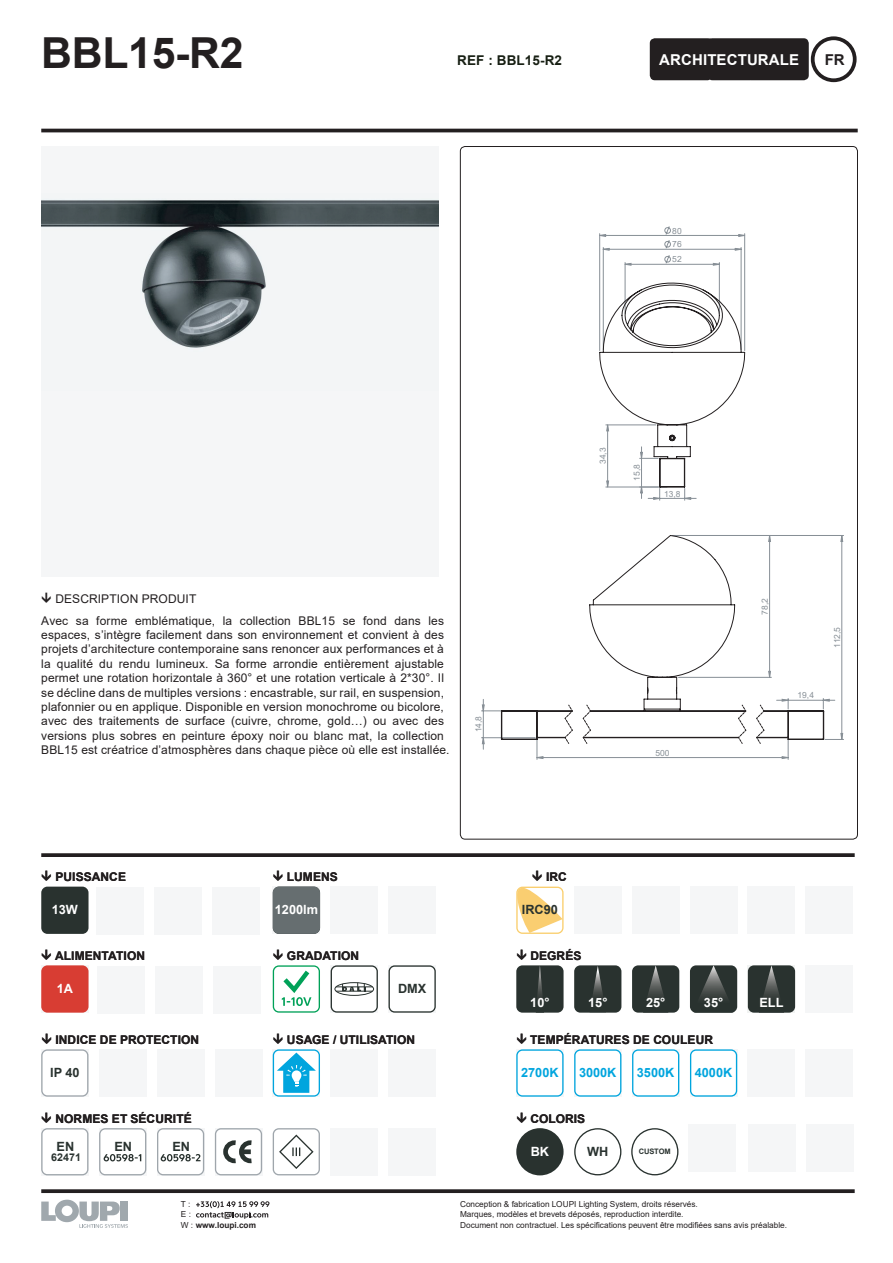
<style>
.page{position:relative;width:893px;height:1263px;background:#fff}
.page>*{position:absolute;margin:0;border:0;box-sizing:border-box;transform-origin:0 0}
.t1{font:700 42.75px "Arial";letter-spacing:-.005em;color:#231f20}
.t2{font:700 15px "Arial";letter-spacing:.01em;color:#fff}
.t3{font:700 15px "Arial";color:#231f20}
.t4{font:700 13.5px "Arial";letter-spacing:.01em;color:#182014}
.t5{font:700 12.75px "Arial";color:#fff}
.t6{font:700 12.75px "Arial";color:#29322f}
.t7{font:700 12.75px "Arial";color:#00a5de}
.t8{font:12px/14.4px "Arial";letter-spacing:.01em;color:#231f20}
.t9{font:700 12px "Arial";letter-spacing:.01em;color:#231f20}
.t10{font:700 10.65px "Arial";color:#29322f}
.t11{font:8.4px/13.8px "Arial";color:#878f96}
.t12{font:8.25px/10.5px "Arial";color:#231f20}
.t13{font:700 8.25px/10.5px "Arial";color:#231f20}
.t14{font:700 7.5px "Arial";letter-spacing:-.01em;color:#29322f}
.s1{font-weight:400}
</style>
<div class="page">
<svg style="left:41px;top:1189px;width:814px;height:4px;fill:#231f20"></svg>
<svg style="left:41px;top:1200px;width:87px;height:28px"></svg>
<svg style="left:196px;top:1201px;width:74px;height:18px"></svg>
<hr style="left:41px;top:129px;width:817px;height:3px;background:#231f20">
<div style="left:41px;top:146px;width:398px;height:431px;background:#f5f6f7"></div>
<svg style="left:41px;top:853px;width:814px;height:4px;fill:#231f20"></svg>
<hr style="left:481px;top:737px;width:54px;height:1px;background:#878f96">
<hr style="left:481px;top:711px;width:54px;height:1px;background:#878f96">
<hr style="left:672px;top:535px;width:172px;height:1px;background:#878f96">
<svg style="left:537px;top:733px;width:307px;height:26px"></svg>
<svg style="left:482px;top:536px;width:361px;height:208px"></svg>
<svg style="left:501px;top:535px;width:324px;height:205px"></svg>
<hr style="left:603px;top:247px;width:1px;height:103px;background:#878f96">
<hr style="left:741px;top:247px;width:1px;height:103px;background:#878f96">
<hr style="left:625px;top:262px;width:1px;height:52px;background:#878f96">
<hr style="left:719px;top:262px;width:1px;height:52px;background:#878f96">
<hr style="left:744px;top:234px;width:1px;height:117px;background:#878f96">
<hr style="left:599px;top:234px;width:1px;height:117px;background:#878f96">
<svg style="left:599px;top:226px;width:146px;height:40px"></svg>
<svg style="left:599px;top:282px;width:146px;height:218px"></svg>
<div style="left:811px;top:36px;width:46px;height:46px;border:4px solid #231f20;border-radius:50%"></div>
<div style="left:650px;top:38px;width:159px;height:42px;background:#231f20"></div>
<img style="left:41px;top:200px;width:398px;height:148px">
<div style="left:41px;top:887px;width:48px;height:47px;background:#29322f;border-radius:6px"></div>
<div style="left:273px;top:887px;width:47px;height:47px;background:#666e70;border-radius:6px"></div>
<svg style="left:331px;top:965px;width:47px;height:48px"></svg>
<svg style="left:389px;top:965px;width:47px;height:48px"></svg>
<svg style="left:574px;top:1049px;width:47px;height:48px"></svg>
<svg style="left:632px;top:1049px;width:47px;height:48px"></svg>
<svg style="left:690px;top:1049px;width:47px;height:48px"></svg>
<div style="left:516px;top:965px;width:48px;height:48px;background:#29322f;border-radius:6px"></div>
<svg style="left:536px;top:965px;width:8px;height:48px"></svg>
<div style="left:574px;top:965px;width:47px;height:48px;background:#29322f;border-radius:6px"></div>
<svg style="left:593px;top:966px;width:10px;height:32px"></svg>
<div style="left:632px;top:965px;width:47px;height:48px;background:#29322f;border-radius:6px"></div>
<svg style="left:643px;top:965px;width:25px;height:48px"></svg>
<div style="left:690px;top:965px;width:47px;height:48px;background:#29322f;border-radius:6px"></div>
<svg style="left:693px;top:965px;width:41px;height:34px"></svg>
<svg style="left:516px;top:887px;width:48px;height:47px"></svg>
<svg style="left:99px;top:1128px;width:47px;height:47px"></svg>
<svg style="left:157px;top:1128px;width:47px;height:47px"></svg>
<svg style="left:215px;top:1128px;width:47px;height:47px"></svg>
<div style="left:242px;top:1149px;width:9px;height:5px;background:#29322f"></div>
<div style="left:516px;top:1128px;width:48px;height:47px;background:#29322f;border-radius:50%"></div>
<svg style="left:574px;top:1128px;width:47px;height:47px"></svg>
<svg style="left:273px;top:1128px;width:47px;height:47px"></svg>
<svg style="left:748px;top:965px;width:47px;height:48px"></svg>
<svg style="left:631px;top:1128px;width:47px;height:47px"></svg>
<svg style="left:41px;top:965px;width:48px;height:48px"></svg>
<svg style="left:273px;top:965px;width:47px;height:48px"></svg>
<svg style="left:41px;top:1049px;width:48px;height:48px"></svg>
<svg style="left:273px;top:1049px;width:47px;height:48px"></svg>
<svg style="left:41px;top:1128px;width:48px;height:47px"></svg>
<svg style="left:516px;top:1049px;width:48px;height:48px"></svg>
<h1 class="t1" style="left:41px;top:22px;width:204px">BBL15-R2</h1>
<p class="t4" style="left:457px;top:50px;width:106px">REF : BBL15-R2</p>
<p class="t2" style="left:659px;top:49px;width:141px">ARCHITECTURALE</p>
<p class="t3" style="left:825px;top:49px;width:21px">FR</p>
<p class="t11" style="left:672px;top:224px;width:11px">80<br>76</p>
<p class="t11" style="left:672px;top:252px;width:11px">52</p>
<p class="t8" style="left:41px;top:588px;width:404px;line-height:21.5px;text-indent:14px">DESCRIPTION PRODUIT<br>Avec sa forme emblématique, la collection BBL15 se fond dans les</p>
<p class="t8" style="left:41px;top:627px;width:410px">espaces, s’intègre facilement dans son environnement et convient à des projets d’architecture contemporaine sans renoncer aux performances et à la qualité du rendu lumineux. Sa forme arrondie entièrement ajustable permet une rotation horizontale à 360° et une rotation verticale à 2*30°. Il se décline dans de multiples versions : encastrable, sur rail, en suspension, plafonnier ou en applique. Disponible en version monochrome ou bicolore, avec des traitements de surface (cuivre, chrome, gold…) ou avec des versions plus sobres en peinture époxy noir ou blanc mat, la collection BBL15 est créatrice d’atmosphères dans chaque pièce où elle est installée.</p>
<p class="t11" style="left:472px;top:732px;width:18px;rotate:-90deg">14,8</p>
<p class="t11" style="left:596px;top:464px;width:18px;rotate:-90deg">34,3</p>
<p class="t11" style="left:630px;top:481px;width:18px;rotate:-90deg">15,8</p>
<p class="t11" style="left:664px;top:487px;width:18px">13,8</p>
<p class="t11" style="left:656px;top:746px;width:16px">500</p>
<p class="t11" style="left:758px;top:615px;width:18px;rotate:-90deg">78,2</p>
<p class="t11" style="left:797px;top:688px;width:18px">19,4</p>
<p class="t11" style="left:830px;top:648px;width:23px;rotate:-90deg">112,5</p>
<p class="t9" style="left:55px;top:869px;width:72px">PUISSANCE</p>
<p class="t9" style="left:287px;top:869px;width:53px">LUMENS</p>
<p class="t9" style="left:546px;top:869px;width:22px">IRC</p>
<p class="t5" style="left:283px;top:901px;width:28px">12W</p>
<p class="t5" style="left:52px;top:901px;width:28px">13W</p>
<p class="t5" style="left:275px;top:901px;width:45px">1200lm</p>
<p class="t6" style="left:522px;top:901px;width:37px">IRC90</p>
<p class="t9" style="left:55px;top:947px;width:92px">ALIMENTATION</p>
<p class="t9" style="left:287px;top:947px;width:74px">GRADATION</p>
<p class="t9" style="left:530px;top:947px;width:53px">DEGRÉS</p>
<p class="t5" style="left:57px;top:979px;width:18px">1A</p>
<p class="t6" style="left:398px;top:979px;width:30px">DMX</p>
<p class="t5" style="left:530px;top:993px;width:21px">10°</p>
<p class="t5" style="left:588px;top:993px;width:21px">15°</p>
<p class="t5" style="left:646px;top:993px;width:21px">25°</p>
<p class="t5" style="left:704px;top:993px;width:21px">35°</p>
<p class="t5" style="left:759px;top:993px;width:26px">ELL</p>
<p class="t9" style="left:55px;top:1031px;width:145px">INDICE DE PROTECTION</p>
<p class="t9" style="left:287px;top:1031px;width:130px">USAGE / UTILISATION</p>
<p class="t9" style="left:530px;top:1031px;width:184px">TEMPÉRATURES DE COULEUR</p>
<p class="t6" style="left:50px;top:1063px;width:31px">IP 40</p>
<p class="t7" style="left:521px;top:1063px;width:39px">2700K</p>
<p class="t7" style="left:579px;top:1063px;width:39px">3000K</p>
<p class="t7" style="left:637px;top:1063px;width:39px">3500K</p>
<p class="t7" style="left:695px;top:1063px;width:39px">4000K</p>
<p class="t9" style="left:55px;top:1110px;width:138px">NORMES ET SÉCURITÉ</p>
<p class="t9" style="left:530px;top:1110px;width:56px">COLORIS</p>
<p class="t6" style="left:57px;top:1137px;width:19px">EN</p>
<p class="t10" style="left:51px;top:1150px;width:31px">62471</p>
<p class="t6" style="left:114px;top:1137px;width:19px">EN</p>
<p class="t6" style="left:172px;top:1137px;width:19px">EN</p>
<p class="t5" style="left:531px;top:1142px;width:20px">BK</p>
<p class="t6" style="left:587px;top:1142px;width:23px">WH</p>
<p class="t14" style="left:639px;top:1146px;width:34px">CUSTOM</p>
<p class="t13" style="left:181px;top:1199px;width:77px"><span class="s1">T :<br>E :<br>W :</span> www.loupi.com</p>
<p class="t12" style="left:460px;top:1199px;width:328px">Conception &amp; fabrication LOUPI Lighting System, droits réservés.<br>Marques, modèles et brevets déposés, reproduction interdite.<br>Document non contractuel. Les spécifications peuvent être modifiées sans avis préalable.</p>
</div>
